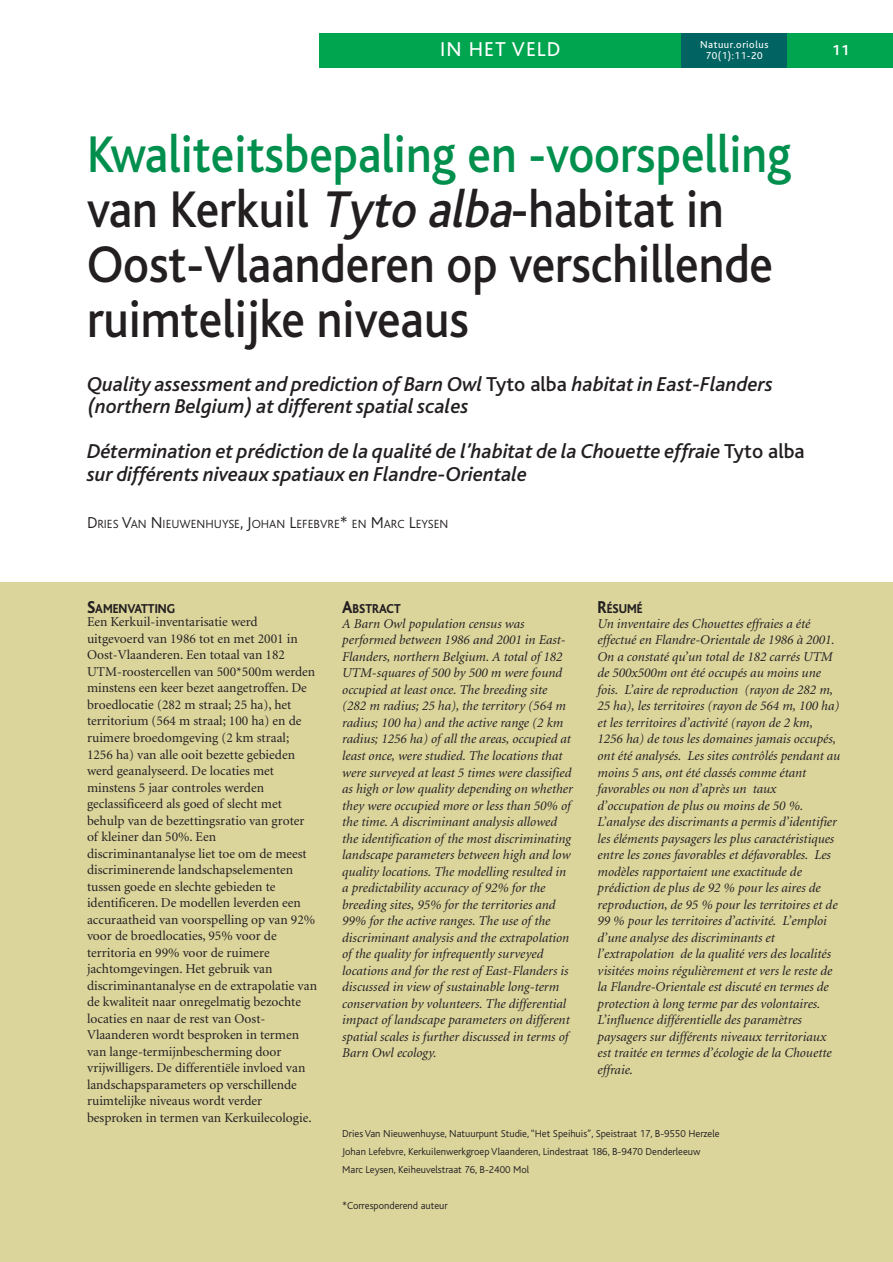
<style>
.page{position:relative;width:893px;height:1262px;background:#fff}
.page>*{position:absolute;margin:0;border:0;box-sizing:border-box;transform-origin:0 0}
.t1{font:500 54px/54.8px "Bliss";color:#231f20;scale:.9 1}
.t2{font:italic 500 21px/22.5px "Bliss";color:#231f20}
.t3{font:21px "Bliss";letter-spacing:.05em;color:#fff}
.t4{font:700 15px "Bliss";color:#fff}
.t5{font:italic 13.5px/16.5px "Minion";color:#231f20}
.t6{font:13.5px/16.5px "Minion";color:#231f20}
.t7{font:800 13.5px "Bliss";color:#231f20;scale:.9 1}
.t8{font:300 12.3px "Bliss";color:#231f20}
.t9{font:300 10.5px/18px "Bliss";color:#231f20}
.t10{font:10.5px/10.5px "Bliss";letter-spacing:.05em;color:#fff;text-align:center}
.s1{color:#008f4d}
.s2{font-style:italic}
.s3{font-style:normal}
.s4{font-size:16.5px}
.s5{font-size:18px}
</style>
<div class="page">
<div style="left:0;top:582px;width:892px;height:679px;background:#dbd59c"></div>
<div style="left:319px;top:33px;width:383px;height:34px;background:#00a54f"></div>
<div style="left:681px;top:33px;width:106px;height:34px;background:#016462"></div>
<div style="left:787px;top:33px;width:105px;height:34px;background:#00a54f"></div>
<h2 class="t3" style="left:440px;top:42px;width:122px">IN HET VELD</h2>
<p class="t10" style="left:700px;top:40px;width:70px">Natuur.oriolus<br>70(1):11-20</p>
<p class="t4" style="left:832px;top:44px;width:19px">11</p>
<h1 class="t1" style="left:87px;top:132px;width:783px"><span class="s1">Kwaliteitsbepaling en -voorspelling </span>van Kerkuil <span class="s2">Tyto alba</span>-habitat in<br>Oost-Vlaanderen op verschillende ruimtelijke niveaus</h1>
<h2 class="t2" style="left:87px;top:374px;width:687px">Quality assessment and prediction of Barn Owl <span class="s3">Tyto alba</span> habitat in East-Flanders (northern Belgium) at different spatial scales</h2>
<h2 class="t2" style="left:87px;top:442px;width:719px">Détermination et prédiction de la qualité de l’habitat de la Chouette effraie <span class="s3">Tyto alba </span>sur différents niveaux spatiaux en Flandre-Orientale</h2>
<p class="t8" style="left:87px;top:519px;width:363px"><span class="s4">D</span>RIES <span class="s4">V</span>AN <span class="s4">N</span>IEUWENHUYSE<span class="s4">, J</span>OHAN <span class="s4">L</span>EFEBVRE<span class="s4">*</span> EN <span class="s4">M</span>ARC <span class="s4">L</span>EYSEN</p>
<p class="t7" style="left:87px;top:603px;width:99px"><span class="s5">S</span>AMENVATTING</p>
<p class="t6" style="left:87px;top:615px;width:231px">Een Kerkuil-inventarisatie werd uitgevoerd van 1986 tot en met 2001 in Oost-Vlaanderen. Een totaal van 182<br>UTM-roostercellen van 500*500m werden minstens een keer bezet aangetroffen. De broedlocatie (282 m straal; 25 ha), het territorium (564 m straal; 100 ha) en de ruimere broedomgeving (2 km straal; 1256 ha) van alle ooit bezette gebieden werd geanalyseerd. De locaties met minstens 5 jaar controles werden geclassificeerd als goed of slecht met behulp van de bezettingsratio van groter of kleiner dan 50%. Een discriminantanalyse liet toe om de meest discriminerende landschapselementen tussen goede en slechte gebieden te identificeren. De modellen leverden een accuraatheid van voorspelling op van 92% voor de broedlocaties, 95% voor de territoria en 99% voor de ruimere jachtomgevingen. Het gebruik van discriminantanalyse en de extrapolatie van de kwaliteit naar onregelmatig bezochte locaties en naar de rest van Oost-Vlaanderen wordt besproken in termen van lange-termijnbescherming door vrijwilligers. De differentiële invloed van landschapsparameters op verschillende ruimtelijke niveaus wordt verder besproken in termen van Kerkuilecologie.</p>
<p class="t7" style="left:342px;top:603px;width:66px"><span class="s5">A</span>BSTRACT</p>
<p class="t5" style="left:342px;top:616px;width:232px">A Barn Owl population census was performed between 1986 and 2001 in East-Flanders, northern Belgium. A total of 182<br>UTM-squares of 500 by 500 m were found occupied at least once. The breeding site (282 m radius; 25 ha), the territory (564 m radius; 100 ha) and the active range (2 km radius; 1256 ha) of all the areas, occupied at least once, were studied. The locations that were surveyed at least 5 times were classified as high or low quality depending on whether they were occupied more or less than 50% of the time. A discriminant analysis allowed the identification of the most discriminating landscape parameters between high and low quality locations. The modelling resulted in a predictability accuracy of 92% for the breeding sites, 95% for the territories and 99% for the active ranges. The use of the discriminant analysis and the extrapolation of the quality for infrequently surveyed locations and for the rest of East-Flanders is discussed in view of sustainable long-term conservation by volunteers. The differential impact of landscape parameters on different spatial scales is further discussed in terms of Barn Owl ecology.</p>
<p class="t7" style="left:597px;top:603px;width:52px"><span class="s5">R</span>ÉSUMÉ</p>
<p class="t5" style="left:597px;top:616px;width:244px">Un inventaire des Chouettes effraies a été effectué en Flandre-Orientale de 1986 à 2001.<br>On a constaté qu’un total de 182 carrés UTM de 500x500m ont été occupés au moins une fois. L’aire de reproduction (rayon de 282 m, 25 ha), les territoires (rayon de 564 m, 100 ha) et les territoires d’activité (rayon de 2 km, 1256 ha) de tous les domaines jamais occupés, ont été analysés. Les sites contrôlés pendant au moins 5 ans, ont été classés comme étant favorables ou non d’après un taux d’occupation de plus ou moins de 50 %.<br>L’analyse des discrimants a permis d’identifier les éléments paysagers les plus caractéristiques entre les zones favorables et défavorables. Les modèles rapportaient une exactitude de prédiction de plus de 92 % pour les aires de reproduction, de 95 % pour les territoires et de 99 % pour les territoires d’activité. L’emploi d’une analyse des discriminants et l’extrapolation de la qualité vers des localités visitées moins régulièrement et vers le reste de la Flandre-Orientale est discuté en termes de protection à long terme par des volontaires.<br>L’influence différentielle des paramètres paysagers sur différents niveaux territoriaux est traitée en termes d’écologie de la Chouette effraie.</p>
<p class="t9" style="left:342px;top:1125px;width:379px">Dries Van Nieuwenhuyse, Natuurpunt Studie, “Het Speihuis”, Speistraat 17, B-9550 Herzele<br>Johan Lefebvre, Kerkuilenwerkgroep Vlaanderen, Lindestraat 186, B-9470 Denderleeuw<br>Marc Leysen, Keiheuvelstraat 76, B-2400 Mol</p>
<p class="t9" style="left:342px;top:1197px;width:107px">*Corresponderend auteur</p>
</div>
